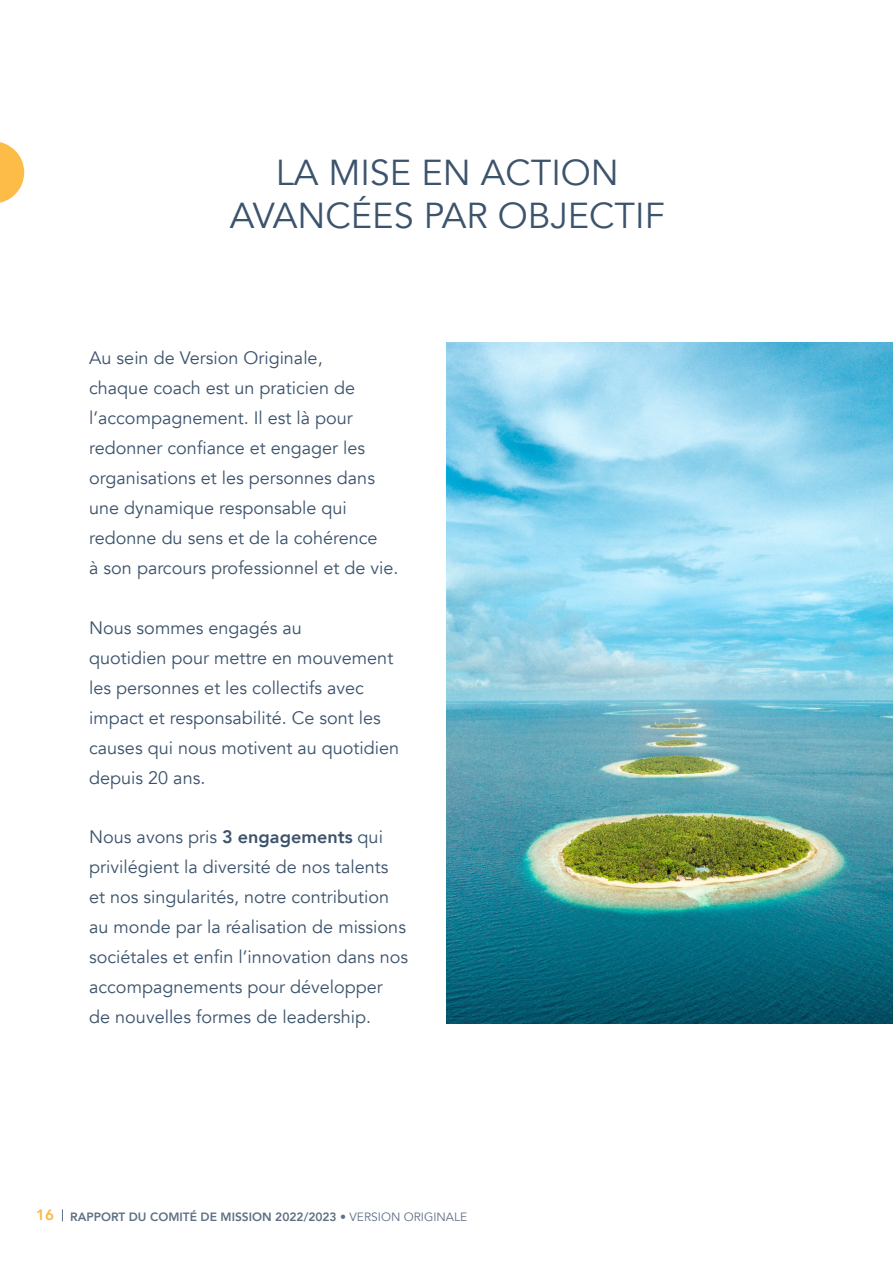
<style>
.page{position:relative;width:893px;height:1263px;background:#fff}
.page>*{position:absolute;margin:0;border:0;box-sizing:border-box;transform-origin:0 0}
._24_cap{font:36px "Avenir";color:#3c536c}
.intro{font:18px/30px "Avenir";color:#3c536c}
.t1{font:800 12px "Avenir";color:#5e7083}
.s1{font-weight:800}
.s2{font-size:15px;color:#fbb748}
.s3{font-weight:400}
</style>
<div class="page">
<svg style="left:62px;top:1209px;width:1px;height:12px"></svg>
<svg style="left:0;top:142px;width:24px;height:61px"></svg>
<img style="left:446px;top:343px;width:447px;height:680px">
<p class="_24_cap" style="left:276px;top:151px;width:345px">LA MISE EN ACTION</p>
<p class="_24_cap" style="left:230px;top:194px;width:436px">AVANCÉES PAR OBJECTIF</p>
<p class="intro" style="left:89px;top:343px;width:311px">Au sein de Version Originale,<br>chaque coach est un praticien de l’accompagnement. Il est là pour redonner confiance et engager les organisations et les personnes dans une dynamique responsable qui redonne du sens et de la cohérence<br>à son parcours professionnel et de vie.</p>
<p class="intro" style="left:89px;top:613px;width:311px">Nous sommes engagés au<br>quotidien pour mettre en mouvement les personnes et les collectifs avec impact et responsabilité. Ce sont les causes qui nous motivent au quotidien depuis 20 ans.</p>
<p class="intro" style="left:89px;top:822px;width:320px">Nous avons pris <span class="s1">3 engagements</span> qui privilégient la diversité de nos talents et nos singularités, notre contribution au monde par la réalisation de missions sociétales et enfin l’innovation dans nos accompagnements pour développer de nouvelles formes de leadership.</p>
<p class="t1" style="left:36px;top:1208px;width:433px"><span class="s2">16</span> RAPPORT DU COMITÉ DE MISSION 2022/2023 • <span class="s3">VERSION ORIGINALE</span></p>
</div>
